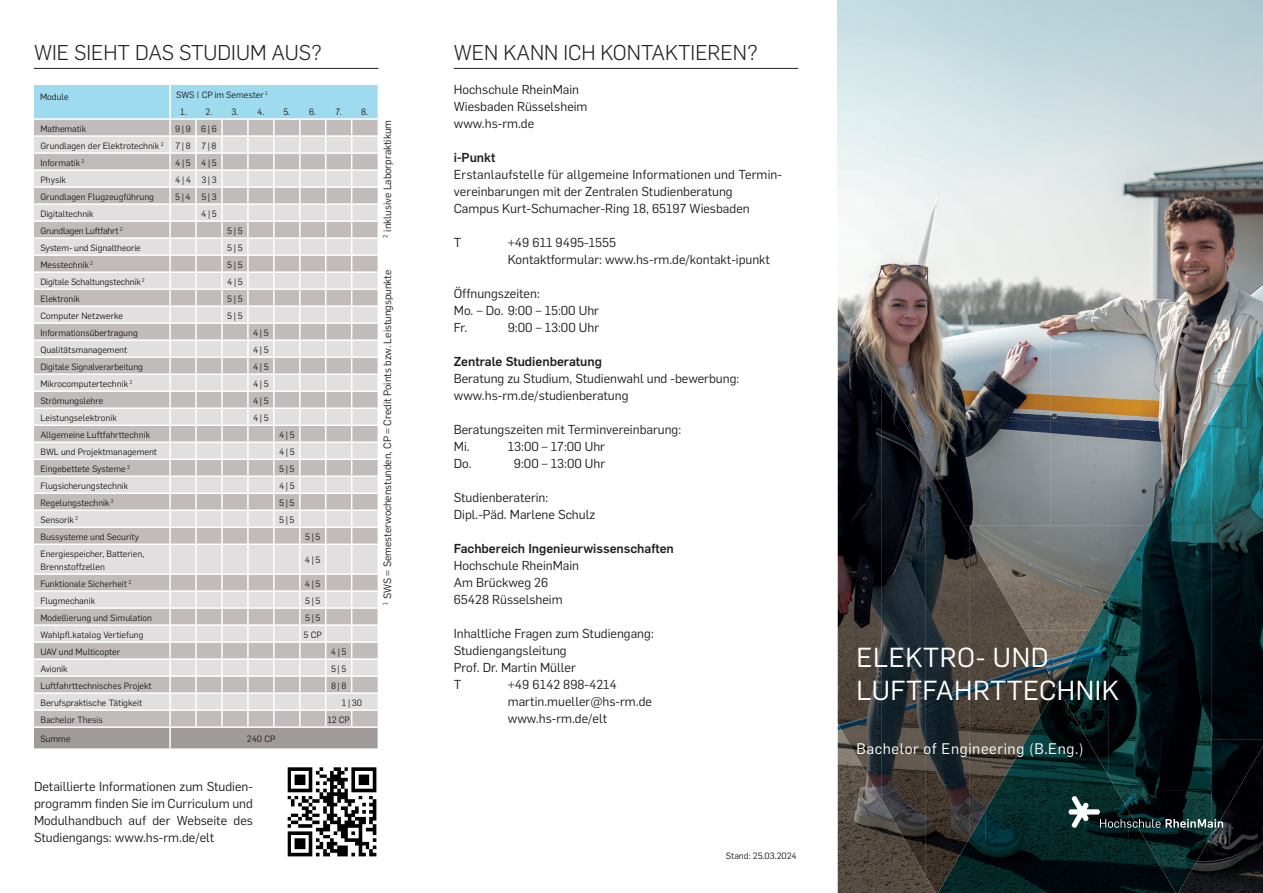
<style>
.page{position:relative;width:1263px;height:893px;background:#fff}
.page>*{position:absolute;margin:0;border:0;box-sizing:border-box;transform-origin:0 0}
.t1{font:27px/32.4px "Flama";letter-spacing:.02em;color:#fff}
.t2{font:300 21px "Flama";color:#231f20}
.t3{font:15px "Flama";letter-spacing:.04em;color:#fff}
.t4{font:12.75px/17px "Flama";color:#231f20}
.t5{font:500 12.75px "Flama";color:#231f20}
.t6{font:10.5px "Flama";color:#231f20}
.t7{font:9px/13.5px "Flama";color:#231f20}
.t8{font:9px "Flama";letter-spacing:-.025em;color:#231f20}
.s1{font-family:"Book Antiqua"}
</style>
<div class="page">
<hr style="left:454px;top:68px;width:344px;height:1px;background:#231f20">
<img style="left:838px;top:0;width:425px;height:420px">
<img style="left:925px;top:420px;width:235px;height:105px">
<img style="left:838px;top:800px;width:53px;height:93px">
<img style="left:969px;top:525px;width:139px;height:86px">
<img style="left:1212px;top:836px;width:51px;height:57px">
<img style="left:891px;top:876px;width:34px;height:17px">
<img style="left:838px;top:307px;width:44px;height:493px">
<img style="left:881px;top:383px;width:44px;height:493px">
<img style="left:925px;top:459px;width:44px;height:434px">
<img style="left:969px;top:535px;width:44px;height:275px">
<img style="left:1013px;top:611px;width:44px;height:76px">
<img style="left:1211px;top:330px;width:52px;height:506px">
<img style="left:1160px;top:419px;width:52px;height:474px">
<img style="left:1108px;top:508px;width:52px;height:288px">
<img style="left:1057px;top:597px;width:51px;height:90px">
<img style="left:985px;top:687px;width:143px;height:206px">
<img style="left:938px;top:810px;width:48px;height:83px">
<img style="left:1128px;top:828px;width:48px;height:65px">
<svg style="left:1068px;top:796px;width:155px;height:32px;background:#2a4040"></svg>
<hr style="left:34px;top:68px;width:344px;height:1px;background:#231f20">
<svg style="left:34px;top:85px;width:344px;height:663px;background:#d1d2d2"></svg>
<img style="left:287px;top:767px;width:90px;height:90px">
<h2 class="t2" style="left:34px;top:38px;width:290px">WIE SIEHT DAS STUDIUM AUS?</h2>
<p class="t7" style="left:40px;top:89px;width:30px">Module</p>
<p class="t7" style="left:176px;top:88px;width:93px">SWS | CP im Semester <sup>1</sup></p>
<p class="t7" style="left:180px;top:104px;width:34px">1. 2.</p>
<p class="t7" style="left:231px;top:104px;width:35px">3. 4.</p>
<p class="t7" style="left:283px;top:104px;width:34px">5. 6.</p>
<p class="t7" style="left:336px;top:104px;width:34px">7. 8.</p>
<p class="t7" style="left:40px;top:121px;width:47px">Mathematik</p>
<p class="t7" style="left:175px;top:121px;width:43px">9<span class="s1">|</span>9 6<span class="s1">|</span>6</p>
<p class="t7" style="left:40px;top:138px;width:125px">Grundlagen der Elektrotechnik <sup>2</sup></p>
<p class="t7" style="left:175px;top:138px;width:43px">7<span class="s1">|</span>8 7<span class="s1">|</span>8</p>
<p class="t7" style="left:40px;top:155px;width:45px">Informatik <sup>2</sup></p>
<p class="t7" style="left:175px;top:155px;width:43px">4<span class="s1">|</span>5 4<span class="s1">|</span>5</p>
<p class="t7" style="left:40px;top:172px;width:27px">Physik</p>
<p class="t7" style="left:175px;top:172px;width:43px">4<span class="s1">|</span>4 3<span class="s1">|</span>3</p>
<p class="t7" style="left:40px;top:189px;width:115px">Grundlagen Flugzeugführung</p>
<p class="t7" style="left:175px;top:189px;width:43px">5<span class="s1">|</span>4 5<span class="s1">|</span>3</p>
<p class="t7" style="left:40px;top:206px;width:55px">Digitaltechnik</p>
<p class="t7" style="left:201px;top:206px;width:17px">4<span class="s1">|</span>5</p>
<p class="t8" style="left:40px;top:225px;width:84px">Grundlagen Luftfahrt <sup>2</sup></p>
<p class="t7" style="left:227px;top:223px;width:17px">5<span class="s1">|</span>5</p>
<p class="t7" style="left:40px;top:240px;width:102px">System- und Signaltheorie</p>
<p class="t7" style="left:227px;top:240px;width:17px">5<span class="s1">|</span>5</p>
<p class="t7" style="left:40px;top:257px;width:54px">Messtechnik <sup>2</sup></p>
<p class="t7" style="left:227px;top:257px;width:17px">5<span class="s1">|</span>5</p>
<p class="t7" style="left:40px;top:274px;width:106px">Digitale Schaltungstechnik <sup>2</sup></p>
<p class="t7" style="left:227px;top:274px;width:17px">4<span class="s1">|</span>5</p>
<p class="t7" style="left:40px;top:291px;width:41px">Elektronik</p>
<p class="t7" style="left:227px;top:291px;width:17px">5<span class="s1">|</span>5</p>
<p class="t7" style="left:40px;top:308px;width:84px">Computer Netzwerke</p>
<p class="t7" style="left:227px;top:308px;width:17px">5<span class="s1">|</span>5</p>
<p class="t7" style="left:40px;top:325px;width:99px">Informationsübertragung</p>
<p class="t7" style="left:253px;top:325px;width:17px">4<span class="s1">|</span>5</p>
<p class="t7" style="left:40px;top:342px;width:88px">Qualitätsmanagement</p>
<p class="t7" style="left:253px;top:342px;width:17px">4<span class="s1">|</span>5</p>
<p class="t7" style="left:40px;top:359px;width:104px">Digitale Signalverarbeitung</p>
<p class="t7" style="left:253px;top:359px;width:17px">4<span class="s1">|</span>5</p>
<p class="t7" style="left:40px;top:376px;width:93px">Mikrocomputertechnik <sup>2</sup></p>
<p class="t7" style="left:253px;top:376px;width:17px">4<span class="s1">|</span>5</p>
<p class="t7" style="left:40px;top:393px;width:65px">Strömungslehre</p>
<p class="t7" style="left:253px;top:393px;width:17px">4<span class="s1">|</span>5</p>
<p class="t7" style="left:40px;top:410px;width:78px">Leistungselektronik</p>
<p class="t7" style="left:253px;top:410px;width:17px">4<span class="s1">|</span>5</p>
<p class="t7" style="left:40px;top:427px;width:111px">Allgemeine Luftfahrttechnik</p>
<p class="t7" style="left:279px;top:427px;width:17px">4<span class="s1">|</span>5</p>
<p class="t7" style="left:40px;top:444px;width:118px">BWL und Projektmanagement</p>
<p class="t7" style="left:279px;top:444px;width:17px">4<span class="s1">|</span>5</p>
<p class="t7" style="left:40px;top:461px;width:91px">Eingebettete Systeme <sup>2</sup></p>
<p class="t7" style="left:279px;top:461px;width:17px">5<span class="s1">|</span>5</p>
<p class="t7" style="left:40px;top:478px;width:89px">Flugsicherungstechnik</p>
<p class="t7" style="left:279px;top:478px;width:17px">4<span class="s1">|</span>5</p>
<p class="t7" style="left:40px;top:496px;width:75px">Regelungstechnik <sup>2</sup></p>
<p class="t7" style="left:279px;top:496px;width:17px">5<span class="s1">|</span>5</p>
<p class="t7" style="left:40px;top:513px;width:39px">Sensorik <sup>2</sup></p>
<p class="t7" style="left:279px;top:513px;width:17px">5<span class="s1">|</span>5</p>
<p class="t7" style="left:40px;top:530px;width:100px">Bussysteme und Security</p>
<p class="t7" style="left:305px;top:530px;width:17px">5<span class="s1">|</span>5</p>
<p class="t7" style="left:40px;top:546px;width:105px">Energiespeicher, Batterien,<br>Brennstoffzellen</p>
<p class="t7" style="left:305px;top:553px;width:17px">4<span class="s1">|</span>5</p>
<p class="t7" style="left:40px;top:576px;width:92px">Funktionale Sicherheit <sup>2</sup></p>
<p class="t7" style="left:305px;top:576px;width:17px">4<span class="s1">|</span>5</p>
<p class="t7" style="left:40px;top:593px;width:56px">Flugmechanik</p>
<p class="t7" style="left:305px;top:593px;width:17px">5<span class="s1">|</span>5</p>
<p class="t7" style="left:40px;top:610px;width:113px">Modellierung und Simulation</p>
<p class="t7" style="left:305px;top:610px;width:17px">5<span class="s1">|</span>5</p>
<p class="t7" style="left:40px;top:627px;width:105px">Wahlpfl.katalog Vertiefung</p>
<p class="t7" style="left:304px;top:627px;width:20px">5 CP</p>
<p class="t7" style="left:40px;top:644px;width:81px">UAV und Multicopter</p>
<p class="t7" style="left:331px;top:644px;width:17px">4<span class="s1">|</span>5</p>
<p class="t7" style="left:40px;top:661px;width:29px">Avionik</p>
<p class="t7" style="left:331px;top:661px;width:17px">5<span class="s1">|</span>5</p>
<p class="t7" style="left:40px;top:678px;width:113px">Luftfahrttechnisches Projekt</p>
<p class="t7" style="left:331px;top:678px;width:17px">8<span class="s1">|</span>8</p>
<p class="t7" style="left:40px;top:695px;width:103px">Berufspraktische Tätigkeit</p>
<p class="t7" style="left:342px;top:695px;width:22px">1<span class="s1">|</span>30</p>
<p class="t7" style="left:40px;top:712px;width:64px">Bachelor Thesis</p>
<p class="t7" style="left:327px;top:712px;width:24px">12 CP</p>
<p class="t7" style="left:40px;top:732px;width:32px">Summe</p>
<p class="t7" style="left:247px;top:732px;width:30px">240 CP</p>
<h3 class="t4" style="left:34px;top:777px;width:220px;text-align:justify">Detaillierte Informationen zum Studien&shy;programm finden Sie im Curriculum und Modulhandbuch auf der Webseite des Studiengangs: www.hs-rm.de/elt</h3>
<p class="t6" style="left:380px;top:238px;width:119px;rotate:-90deg"><sup>2</sup> inklusive Laborpraktikum</p>
<p class="t6" style="left:380px;top:605px;width:336px;rotate:-90deg"><sup>1</sup> SWS = Semesterwochenstunden, CP = Credit Points bzw. Leistungspunkte</p>
<h2 class="t2" style="left:454px;top:38px;width:306px">WEN KANN ICH KONTAKTIEREN?</h2>
<h3 class="t4" style="left:454px;top:80px;width:135px">Hochschule RheinMain<br>Wiesbaden Rüsselsheim www.hs-rm.de</h3>
<h3 class="t5" style="left:454px;top:148px;width:43px">i-Punkt</h3>
<h3 class="t4" style="left:454px;top:165px;width:330px">Erstanlaufstelle für allgemeine Informationen und Termin&shy;vereinbarungen mit der Zentralen Studienberatung<br>Campus Kurt-Schumacher-Ring 18, 65197 Wiesbaden</h3>
<h3 class="t4" style="left:454px;top:233px;width:9px">T</h3>
<h3 class="t4" style="left:508px;top:233px;width:264px">+49 611 9495-1555<br>Kontaktformular: www.hs-rm.de/kontakt-ipunkt</h3>
<h3 class="t4" style="left:454px;top:284px;width:147px">Öffnungszeiten:<br>Mo. – Do. 9:00 – 15:00 Uhr<br>Fr.</h3>
<h3 class="t4" style="left:508px;top:318px;width:93px">9:00 – 13:00 Uhr</h3>
<h3 class="t5" style="left:454px;top:352px;width:150px">Zentrale Studienberatung</h3>
<h3 class="t4" style="left:454px;top:369px;width:287px">Beratung zu Studium, Studienwahl und -bewerbung: www.hs-rm.de/studienberatung</h3>
<h3 class="t4" style="left:454px;top:420px;width:229px">Beratungszeiten mit Terminvereinbarung:<br>Mi.</h3>
<h3 class="t4" style="left:508px;top:437px;width:99px">13:00 – 17:00 Uhr</h3>
<h3 class="t4" style="left:454px;top:454px;width:19px">Do.</h3>
<h3 class="t4" style="left:514px;top:454px;width:93px">9:00 – 13:00 Uhr</h3>
<h3 class="t4" style="left:454px;top:488px;width:143px">Studienberaterin:<br>Dipl.-Päd. Marlene Schulz</h3>
<h3 class="t5" style="left:454px;top:539px;width:222px">Fachbereich Ingenieurwissenschaften</h3>
<h3 class="t4" style="left:454px;top:556px;width:127px">Hochschule RheinMain<br>Am Brückweg 26<br>65428 Rüsselsheim</h3>
<h3 class="t4" style="left:454px;top:624px;width:202px">Inhaltliche Fragen zum Studiengang:<br>Studiengangsleitung<br>Prof. Dr. Martin Müller<br>T</h3>
<h3 class="t4" style="left:508px;top:675px;width:146px">+49 6142 898-4214 martin.mueller@hs-rm.de www.hs-rm.de/elt</h3>
<p class="t7" style="left:726px;top:848px;width:72px">Stand: 25.03.2024</p>
<h1 class="t1" style="left:856px;top:640px;width:264px">ELEKTRO- UND<br>LUFTFAHRTTECHNIK</h1>
<h3 class="t3" style="left:856px;top:738px;width:229px">Bachelor of Engineering (B.Eng.)</h3>
</div>
